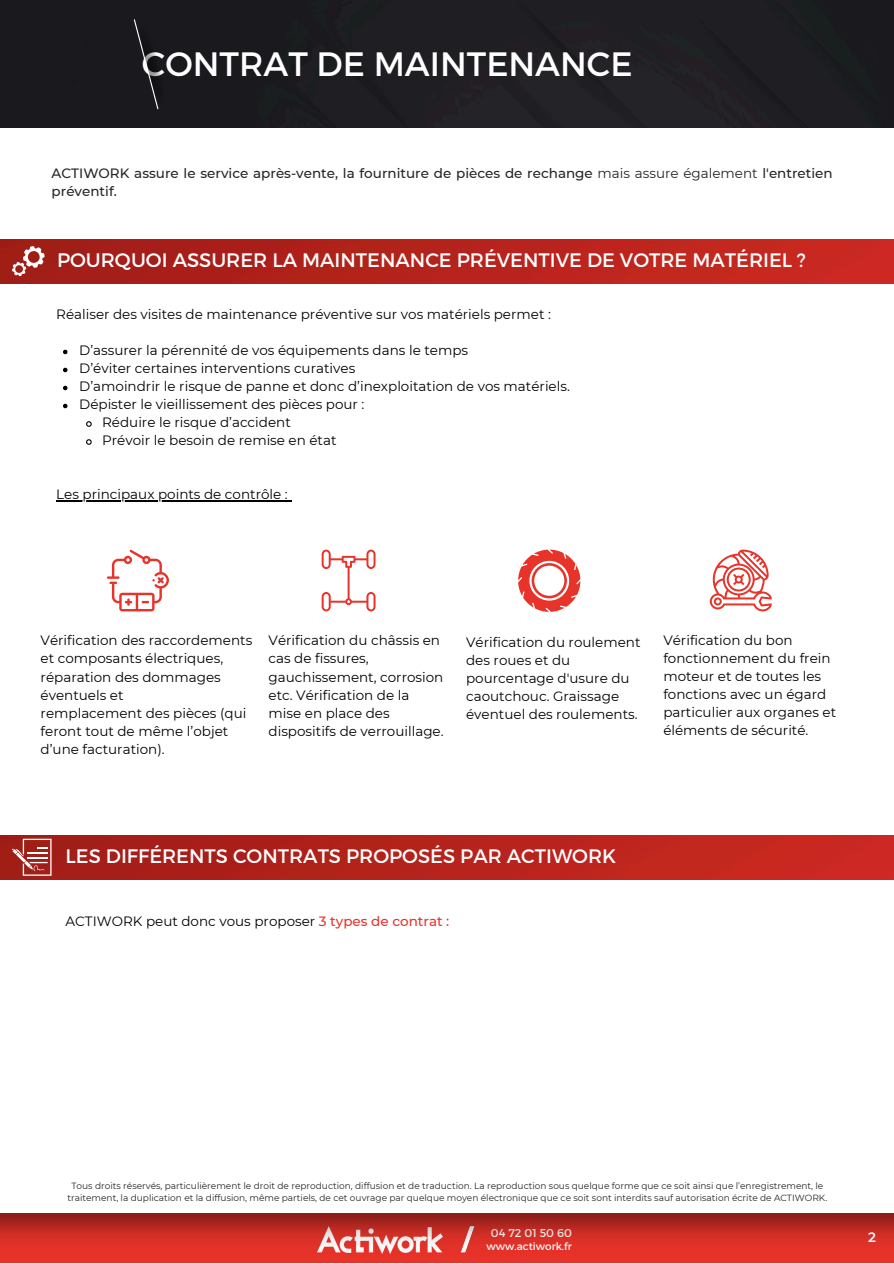
<style>
.page{position:relative;width:894px;height:1264px;background:#fff}
.page>*{position:absolute;margin:0;border:0;box-sizing:border-box;transform-origin:0 0}
.t1{font:33.75px "Montserrat";color:#fff}
.t2{font:19.5px "Montserrat";color:#fff}
.t3{font:13.5px/18px "Montserrat";color:#000}
.t4{font:500 13.5px/18px "Montserrat";color:#252523}
.t5{font:600 13.5px "Montserrat";color:#fff}
.t6{font:11.4px "Montserrat";color:#fff}
.t7{font:10.35px "Montserrat";color:#fff}
.t8{font:9px/12px "Montserrat";color:#252523;text-align:center}
.s1{font-weight:400}
.s2{font-weight:500;color:#e8332a}
</style>
<div class="page">
<div style="left:0;top:1213px;width:893px;height:49px;background:#e8332a"></div>
<img style="left:0;top:1213px;width:893px;height:41px">
<div style="left:0;top:0;width:893px;height:127px;background:#1e1e23"></div>
<img style="left:159px;top:19px;width:12px;height:88px">
<svg style="left:133px;top:18px;width:26px;height:92px;background:#212125"></svg>
<img style="left:0;top:239px;width:893px;height:44px">
<svg style="left:12px;top:246px;width:33px;height:30px"></svg>
<img style="left:0;top:835px;width:893px;height:44px">
<svg style="left:107px;top:549px;width:62px;height:62px"></svg>
<svg style="left:321px;top:549px;width:54px;height:62px"></svg>
<svg style="left:518px;top:549px;width:62px;height:62px"></svg>
<svg style="left:709px;top:549px;width:62px;height:62px"></svg>
<svg style="left:12px;top:838px;width:39px;height:37px"></svg>
<svg style="left:63px;top:350px;width:4px;height:4px"></svg>
<svg style="left:63px;top:368px;width:4px;height:4px"></svg>
<svg style="left:63px;top:386px;width:4px;height:4px"></svg>
<svg style="left:63px;top:404px;width:4px;height:4px"></svg>
<svg style="left:86px;top:421px;width:6px;height:6px"></svg>
<svg style="left:86px;top:439px;width:6px;height:6px"></svg>
<hr style="left:56px;top:500px;width:232px;height:1px;background:#000">
<p class="t1" style="left:142px;top:42px;width:492px">CONTRAT DE MAINTENANCE</p>
<p class="t4" style="left:52px;top:164px;width:782px">ACTIWORK assure le service après-vente, la fourniture de pièces de rechange <span class="s1">mais assure également</span> l'entretien préventif.</p>
<h3 class="t2" style="left:57px;top:248px;width:750px">POURQUOI ASSURER LA MAINTENANCE PRÉVENTIVE DE VOTRE MATÉRIEL ?</h3>
<p class="t3" style="left:56px;top:305px;width:496px">Réaliser des visites de maintenance préventive sur vos matériels permet :</p>
<p class="t3" style="left:79px;top:341px;width:390px">D’assurer la pérennité de vos équipements dans le temps</p>
<p class="t3" style="left:79px;top:359px;width:277px">D’éviter certaines interventions curatives</p>
<p class="t3" style="left:79px;top:377px;width:492px">D’amoindrir le risque de panne et donc d’inexploitation de vos matériels.</p>
<p class="t3" style="left:79px;top:395px;width:287px">Dépister le vieillissement des pièces pour :</p>
<p class="t3" style="left:102px;top:413px;width:190px">Réduire le risque d’accident</p>
<h3 class="t3" style="left:102px;top:431px;width:236px">Prévoir le besoin de remise en état</h3>
<p class="t3" style="left:56px;top:485px;width:233px">Les principaux points de contrôle :</p>
<h3 class="t3" style="left:41px;top:631px;width:213px">Vérification des raccordements et composants électriques, réparation des dommages éventuels et<br>remplacement des pièces (qui feront tout de même l’objet d’une facturation).</h3>
<p class="t3" style="left:268px;top:631px;width:176px">Vérification du châssis en cas de fissures, gauchissement, corrosion etc. Vérification de la mise en place des dispositifs de verrouillage.</p>
<h2 class="t3" style="left:663px;top:631px;width:174px">Vérification du bon fonctionnement du frein moteur et de toutes les fonctions avec un égard particulier aux organes et éléments de sécurité.</h2>
<p class="t3" style="left:466px;top:633px;width:176px">Vérification du roulement des roues et du pourcentage d'usure du caoutchouc. Graissage éventuel des roulements.</p>
<h3 class="t2" style="left:65px;top:843px;width:552px">LES DIFFÉRENTS CONTRATS PROPOSÉS PAR ACTIWORK</h3>
<h3 class="t3" style="left:65px;top:912px;width:385px">ACTIWORK peut donc vous proposer <span class="s2">3 types de contrat :</span></h3>
<p class="t8" style="left:67px;top:1179px;width:761px">Tous droits réservés, particulièrement le droit de reproduction, diffusion et de traduction. La reproduction sous quelque forme que ce soit ainsi que l’enregistrement, le traitement, la duplication et la diffusion, même partiels, de cet ouvrage par quelque moyen électronique que ce soit sont interdits sauf autorisation écrite de ACTIWORK.</p>
<p class="t6" style="left:490px;top:1225px;width:82px">04 72 01 50 60</p>
<h1 class="t7" style="left:486px;top:1239px;width:87px">www.actiwork.fr</h1>
<h3 class="t5" style="left:867px;top:1228px;width:9px">2</h3>
</div>
